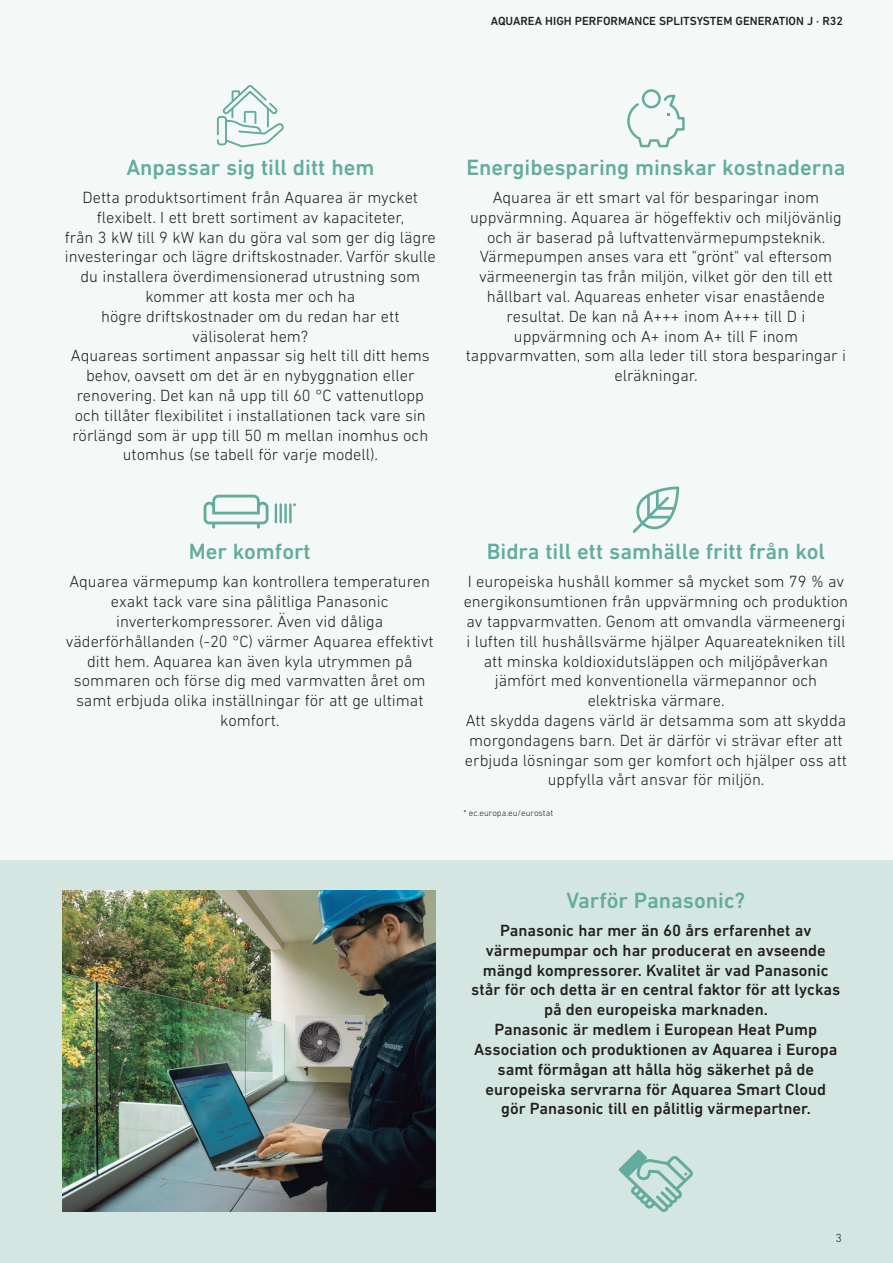
<style>
.page{position:relative;width:893px;height:1263px;background:#f4f9f7}
.page>*{position:absolute;margin:0;border:0;box-sizing:border-box;transform-origin:0 0}
.t1{font:500 22.5px "DIN Next LT Pro";color:#63ac9d}
.t2{font:300 16.5px/19.8px "DIN Next LT Pro";color:#231f20;text-align:center}
.t3{font:500 16.5px/19.8px "DIN Next LT Pro";color:#231f20;text-align:center}
.t4{font:500 12px "DIN Next LT Pro";color:#231f20}
.t5{font:300 12px "DIN Next LT Pro";color:#231f20}
.t6{font:300 9px "DIN Next LT Pro";color:#231f20}
</style>
<div class="page">
<div style="left:0;top:860px;width:893px;height:403px;background:#d3e6e2"></div>
<svg style="left:627px;top:89px;width:58px;height:58px"></svg>
<svg style="left:217px;top:85px;width:67px;height:62px"></svg>
<img style="left:63px;top:891px;width:373px;height:321px">
<svg style="left:618px;top:1149px;width:75px;height:63px"></svg>
<svg style="left:204px;top:495px;width:64px;height:34px"></svg>
<svg style="left:275px;top:504px;width:7px;height:18px"></svg>
<hr style="left:284px;top:504px;width:3px;height:18px;background:#63ac9d">
<hr style="left:289px;top:504px;width:3px;height:18px;background:#63ac9d">
<svg style="left:633px;top:486px;width:46px;height:47px"></svg>
<p class="t4" style="left:491px;top:14px;width:354px">AQUAREA HIGH PERFORMANCE SPLITSYSTEM GENERATION J · R32</p>
<h1 class="t1" style="left:126px;top:154px;width:249px">Anpassar sig till ditt hem</h1>
<p class="t2" style="left:65px;top:187px;width:373px">Detta produktsortiment från Aquarea är mycket flexibelt. I ett brett sortiment av kapaciteter,<br>från 3 kW till 9 kW kan du göra val som ger dig lägre investeringar och lägre driftskostnader. Varför skulle du installera överdimensionerad utrustning som kommer att kosta mer och ha<br>högre driftskostnader om du redan har ett välisolerat hem?<br>Aquareas sortiment anpassar sig helt till ditt hems behov, oavsett om det är en nybyggnation eller renovering. Det kan nå upp till 60 °C vattenutlopp och tillåter flexibilitet i installationen tack vare sin rörlängd som är upp till 50 m mellan inomhus och utomhus (se tabell för varje modell).</p>
<h1 class="t1" style="left:466px;top:154px;width:381px">Energibesparing minskar kostnaderna</h1>
<p class="t2" style="left:466px;top:187px;width:382px">Aquarea är ett smart val för besparingar inom uppvärmning. Aquarea är högeffektiv och miljövänlig och är baserad på luftvattenvärmepumpsteknik.<br>Värmepumpen anses vara ett "grönt" val eftersom värmeenergin tas från miljön, vilket gör den till ett hållbart val. Aquareas enheter visar enastående resultat. De kan nå A+++ inom A+++ till D i uppvärmning och A+ inom A+ till F inom tappvarmvatten, som alla leder till stora besparingar i elräkningar.</p>
<h1 class="t1" style="left:189px;top:538px;width:124px">Mer komfort</h1>
<p class="t2" style="left:66px;top:572px;width:369px">Aquarea värmepump kan kontrollera temperaturen exakt tack vare sina pålitliga Panasonic inverterkompressorer. Även vid dåliga väderförhållanden (-20 °C) värmer Aquarea effektivt ditt hem. Aquarea kan även kyla utrymmen på sommaren och förse dig med varmvatten året om samt erbjuda olika inställningar för att ge ultimat komfort.</p>
<h1 class="t1" style="left:487px;top:538px;width:340px">Bidra till ett samhälle fritt från kol</h1>
<p class="t2" style="left:464px;top:572px;width:386px">I europeiska hushåll kommer så mycket som 79 % av energikonsumtionen från uppvärmning och produktion av tappvarmvatten. Genom att omvandla värmeenergi i luften till hushållsvärme hjälper Aquareatekniken till att minska koldioxidutsläppen och miljöpåverkan jämfört med konventionella värmepannor och elektriska värmare.<br>Att skydda dagens värld är detsamma som att skydda morgondagens barn. Det är därför vi strävar efter att erbjuda lösningar som ger komfort och hjälper oss att uppfylla vårt ansvar för miljön.</p>
<p class="t6" style="left:463px;top:808px;width:91px">* ec.europa.eu/eurostat</p>
<h1 class="t1" style="left:566px;top:887px;width:180px">Varför Panasonic?</h1>
<p class="t3" style="left:471px;top:920px;width:371px">Panasonic har mer än 60 års erfarenhet av värmepumpar och har producerat en avseende mängd kompressorer. Kvalitet är vad Panasonic står för och detta är en central faktor för att lyckas på den europeiska marknaden.<br>Panasonic är medlem i European Heat Pump Association och produktionen av Aquarea i Europa samt förmågan att hålla hög säkerhet på de europeiska servrarna för Aquarea Smart Cloud gör Panasonic till en pålitlig värmepartner.</p>
<p class="t5" style="left:836px;top:1231px;width:8px">3</p>
</div>
